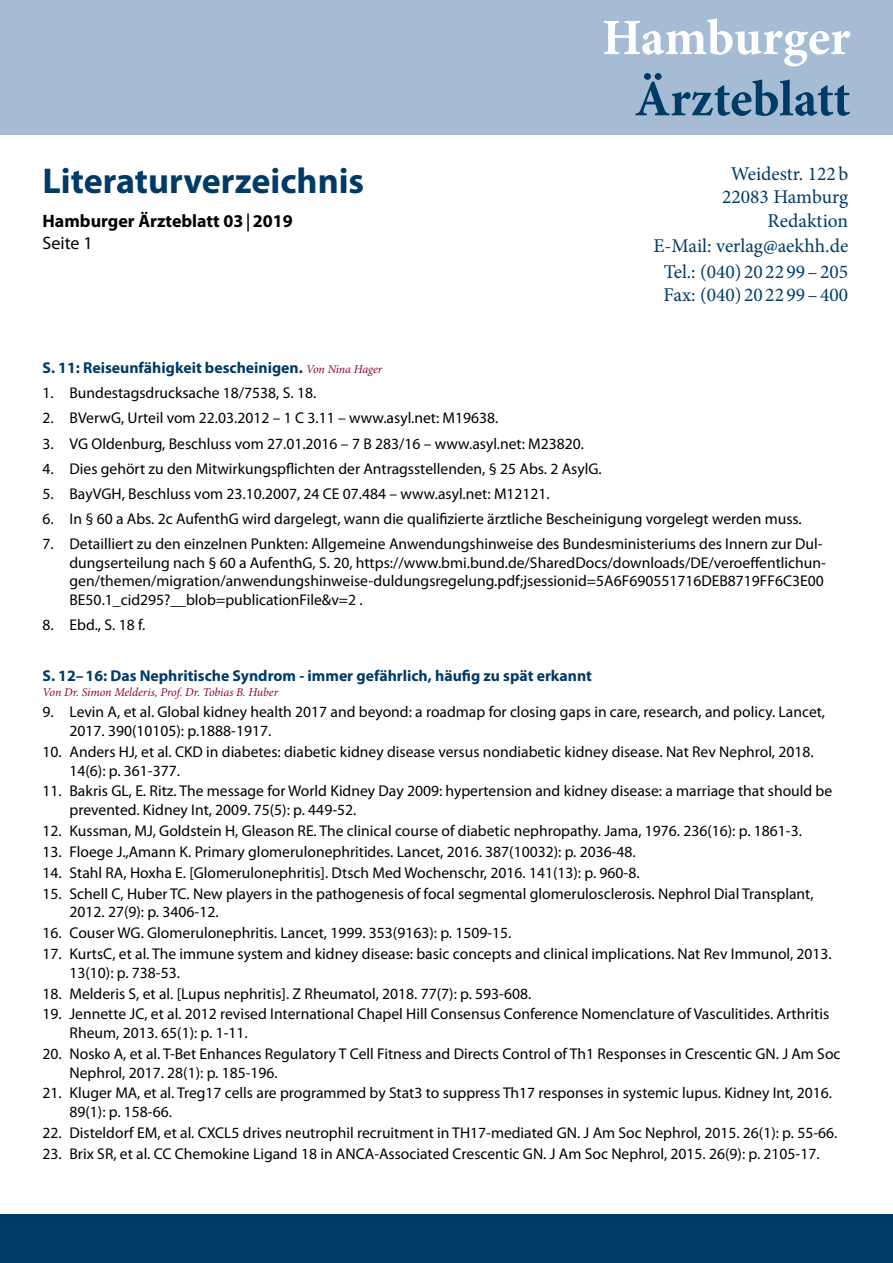
<style>
.page{position:relative;width:893px;height:1263px;background:#fff}
.page>*{position:absolute;margin:0;border:0;box-sizing:border-box;transform-origin:0 0}
.t1{font:700 51px "Minion Pro";letter-spacing:-.005em;color:#003a66}
.t2{font:700 51px "Minion Pro";letter-spacing:-.005em;color:#fff}
.t3{font:700 36px "Myriad Pro";color:#003a66}
.t4{font:19.5px/23.4px "Minion Pro";color:#003a66;text-align:right}
.t5{font:700 18px/21.6px "Myriad Pro";color:#000}
.t6{font:700 15.75px "Myriad Pro";color:#003a66}
.t7{font:15.6px/18.8px "Myriad Pro";color:#000}
.t8{font:italic 12px "Minion Pro";letter-spacing:-.01em;color:#8c092b}
.s1{font-family:"Minion Pro"}
.s2{font-weight:400}
.s3{font-family:"Minion Pro";font-weight:400;font-style:italic;font-size:12px;color:#8c092b}
</style>
<div class="page">
<div style="left:0;top:1214px;width:893px;height:49px;background:#003a66"></div>
<div style="left:0;top:0;width:893px;height:135px;background:#a6bcd4"></div>
<h2 class="t3" style="left:43px;top:157px;width:323px">Literaturverzeichnis</h2>
<p class="t5" style="left:43px;top:210px;width:252px">Hamburger Ärzteblatt 03<span class="s1">|</span>2019<br><span class="s2">Seite 1</span></p>
<h1 class="t2" style="left:602px;top:2px;width:250px">Hamburger</h1>
<h1 class="t1" style="left:634px;top:63px;width:217px">Ärzteblatt</h1>
<p class="t4" style="left:722px;top:162px;width:128px">Weidestr. 122b<br>22083 Hamburg<br>Redaktion</p>
<p class="t4" style="left:653px;top:233px;width:196px;line-height:25.5px;text-align:center">E-Mail: verlag@aekhh.de<br>Tel.: (040) 20 22 99–205</p>
<p class="t4" style="left:664px;top:283px;width:186px">Fax: (040) 20 22 99–400</p>
<p class="t6" style="left:43px;top:358px;width:341px">S. 11: Reiseunfähigkeit bescheinigen. <span class="s3">Von Nina Hager</span></p>
<p class="t7" style="left:43px;top:383px;width:275px">1. Bundestagsdrucksache 18/7538, S. 18.</p>
<p class="t7" style="left:43px;top:409px;width:457px">2. BVerwG, Urteil vom 22.03.2012 – 1 C 3.11 – www.asyl.net: M19638.</p>
<p class="t7" style="left:43px;top:434px;width:543px">3. VG Oldenburg, Beschluss vom 27.01.2016 – 7 B 283/16 – www.asyl.net: M23820.</p>
<p class="t7" style="left:43px;top:459px;width:561px">4. Dies gehört zu den Mitwirkungspflichten der Antragsstellenden, § 25 Abs. 2 AsylG.</p>
<p class="t7" style="left:43px;top:484px;width:509px">5. BayVGH, Beschluss vom 23.10.2007, 24 CE 07.484 – www.asyl.net: M12121.</p>
<p class="t7" style="left:43px;top:509px;width:761px">6. In § 60 a Abs. 2c AufenthG wird dargelegt, wann die qualifizierte ärztliche Bescheinigung vorgelegt werden muss.</p>
<p class="t7" style="left:70px;top:534px;width:758px;text-indent:-27px">7. Detailliert zu den einzelnen Punkten: Allgemeine Anwendungshinweise des Bundesministeriums des Innern zur Dul&shy;dungserteilung nach § 60 a AufenthG, S. 20, https://www.bmi.bund.de/SharedDocs/downloads/DE/veroeffentlichun&shy;gen/themen/migration/anwendungshinweise-duldungsregelung.pdf;jsessionid=5A6F690551716DEB8719FF6C3E00<br>BE50.1_cid295?__blob=publicationFile&amp;v=2 .</p>
<p class="t7" style="left:43px;top:615px;width:104px">8. Ebd., S. 18 f.</p>
<p class="t6" style="left:43px;top:665px;width:551px">S. 12–16: Das Nephritische Syndrom - immer gefährlich, häufig zu spät erkannt</p>
<p class="t8" style="left:43px;top:684px;width:237px">Von Dr. Simon Melderis, Prof. Dr. Tobias B. Huber</p>
<p class="t7" style="left:70px;top:702px;width:757px;text-indent:-27px">9. Levin A, et al. Global kidney health 2017 and beyond: a roadmap for closing gaps in care, research, and policy. Lancet,<br>2017. 390(10105): p.1888-1917.</p>
<p class="t7" style="left:70px;top:742px;width:746px;text-indent:-27px">10. Anders HJ, et al. CKD in diabetes: diabetic kidney disease versus nondiabetic kidney disease. Nat Rev Nephrol, 2018.<br>14(6): p. 361-377.</p>
<p class="t7" style="left:70px;top:781px;width:764px;text-indent:-27px">11. Bakris GL, E. Ritz. The message for World Kidney Day 2009: hypertension and kidney disease: a marriage that should be prevented. Kidney Int, 2009. 75(5): p. 449-52.</p>
<p class="t7" style="left:43px;top:821px;width:761px">12. Kussman, MJ, Goldstein H, Gleason RE. The clinical course of diabetic nephropathy. Jama, 1976. 236(16): p. 1861-3.</p>
<p class="t7" style="left:43px;top:842px;width:595px">13. Floege J.,Amann K. Primary glomerulonephritides. Lancet, 2016. 387(10032): p. 2036-48.</p>
<p class="t7" style="left:43px;top:863px;width:598px">14. Stahl RA, Hoxha E. [Glomerulonephritis]. Dtsch Med Wochenschr, 2016. 141(13): p. 960-8.</p>
<p class="t7" style="left:70px;top:884px;width:745px;text-indent:-27px">15. Schell C, Huber TC. New players in the pathogenesis of focal segmental glomerulosclerosis. Nephrol Dial Transplant,<br>2012. 27(9): p. 3406-12.</p>
<p class="t7" style="left:43px;top:923px;width:470px">16. Couser WG. Glomerulonephritis. Lancet, 1999. 353(9163): p. 1509-15.</p>
<p class="t7" style="left:70px;top:944px;width:764px;text-indent:-27px">17. KurtsC, et al. The immune system and kidney disease: basic concepts and clinical implications. Nat Rev Immunol, 2013.<br>13(10): p. 738-53.</p>
<p class="t7" style="left:43px;top:984px;width:490px">18. Melderis S, et al. [Lupus nephritis]. Z Rheumatol, 2018. 77(7): p. 593-608.</p>
<p class="t7" style="left:70px;top:1004px;width:761px;text-indent:-27px">19. Jennette JC, et al. 2012 revised International Chapel Hill Consensus Conference Nomenclature of Vasculitides. Arthritis<br>Rheum, 2013. 65(1): p. 1-11.</p>
<p class="t7" style="left:70px;top:1044px;width:772px;text-indent:-27px">20. Nosko A, et al. T-Bet Enhances Regulatory T Cell Fitness and Directs Control of Th1 Responses in Crescentic GN. J Am Soc<br>Nephrol, 2017. 28(1): p. 185-196.</p>
<p class="t7" style="left:70px;top:1083px;width:764px;text-indent:-27px">21. Kluger MA, et al. Treg17 cells are programmed by Stat3 to suppress Th17 responses in systemic lupus. Kidney Int, 2016.<br>89(1): p. 158-66.</p>
<p class="t7" style="left:43px;top:1123px;width:796px">22. Disteldorf EM, et al. CXCL5 drives neutrophil recruitment in TH17-mediated GN. J Am Soc Nephrol, 2015. 26(1): p. 55-66.</p>
<p class="t7" style="left:43px;top:1144px;width:779px">23. Brix SR, et al. CC Chemokine Ligand 18 in ANCA-Associated Crescentic GN. J Am Soc Nephrol, 2015. 26(9): p. 2105-17.</p>
</div>
